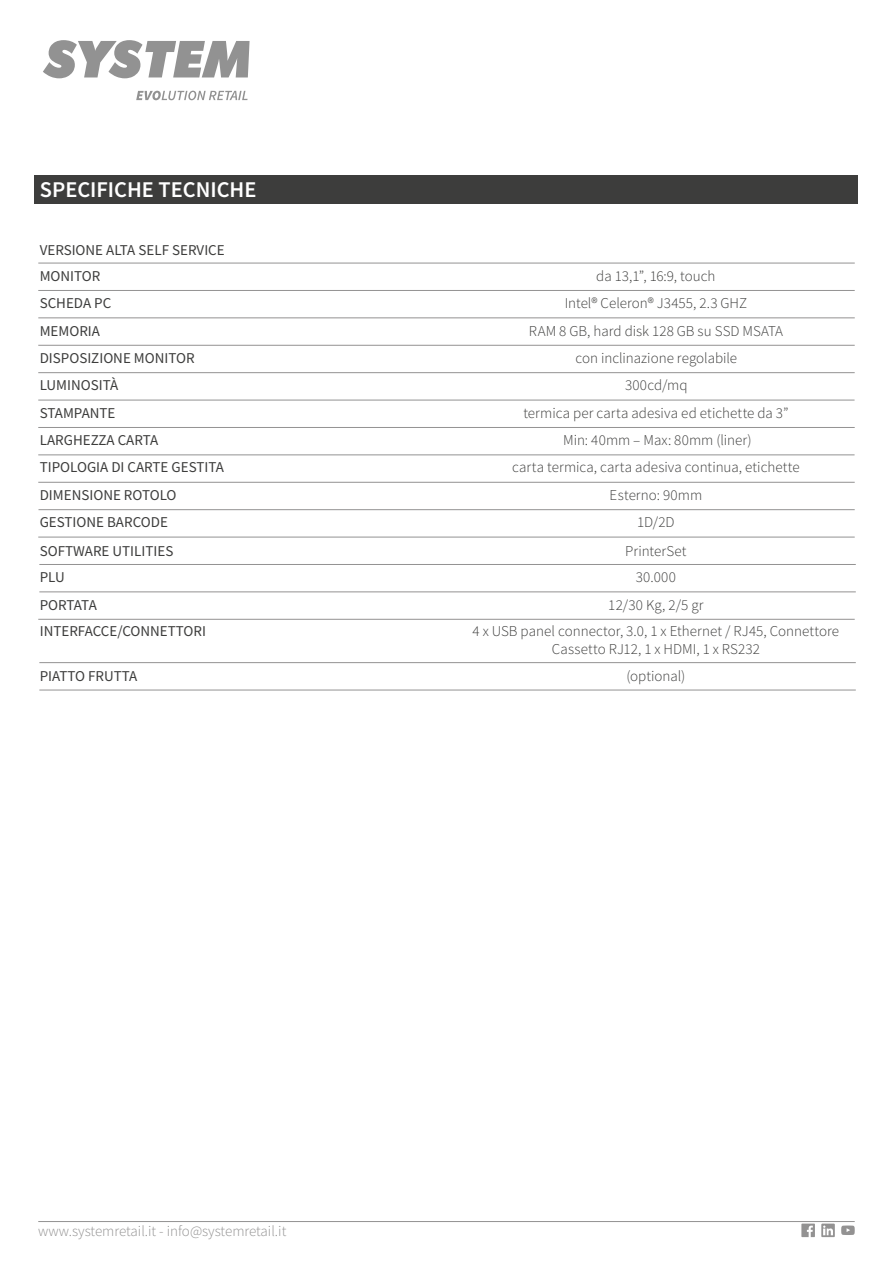
<style>
.page{position:relative;width:893px;height:1263px;background:#fff}
.page>*{position:absolute;margin:0;border:0;box-sizing:border-box;transform-origin:0 0}
.Sottotitolo_-_copert{font:600 22.5px "Source Sans Pro";color:#fff}
.Tabella_-_testo{font:300 15px/18px "Source Sans Pro";color:#3d3d3c;text-align:center}
.Tabella_-_titoletto{font:15px "Source Sans Pro";color:#3d3d3c}
.t1{font:300 15px "Source Sans Pro";color:#939292}
.Tabella_-_titoletto-2{font:15px "Source Sans Pro";letter-spacing:-.025em;color:#3d3d3c}
</style>
<div class="page">
<svg style="left:43px;top:40px;width:207px;height:38px"></svg>
<svg style="left:136px;top:91px;width:112px;height:9px"></svg>
<hr style="left:39px;top:564px;width:817px;height:1px;background:#939292">
<svg style="left:801px;top:1223px;width:14px;height:14px"></svg>
<svg style="left:821px;top:1223px;width:14px;height:14px"></svg>
<svg style="left:841px;top:1225px;width:14px;height:10px"></svg>
<hr style="left:39px;top:592px;width:817px;height:1px;background:#939292">
<div style="left:35px;top:175px;width:823px;height:29px;background:#3d3d3c"></div>
<hr style="left:38px;top:400px;width:817px;height:1px;background:#939292">
<hr style="left:38px;top:1221px;width:817px;height:1px;background:#939292">
<hr style="left:38px;top:509px;width:817px;height:1px;background:#939292">
<hr style="left:38px;top:427px;width:817px;height:1px;background:#939292">
<hr style="left:38px;top:455px;width:817px;height:1px;background:#939292">
<hr style="left:38px;top:482px;width:817px;height:1px;background:#939292">
<hr style="left:38px;top:537px;width:817px;height:1px;background:#939292">
<hr style="left:38px;top:372px;width:817px;height:1px;background:#939292">
<hr style="left:38px;top:345px;width:817px;height:1px;background:#939292">
<hr style="left:38px;top:263px;width:817px;height:1px;background:#939292">
<hr style="left:38px;top:290px;width:817px;height:1px;background:#939292">
<hr style="left:38px;top:318px;width:817px;height:1px;background:#939292">
<hr style="left:39px;top:662px;width:817px;height:1px;background:#939292">
<hr style="left:39px;top:690px;width:817px;height:1px;background:#939292">
<hr style="left:38px;top:619px;width:817px;height:1px;background:#939292">
<p class="Sottotitolo_-_copert" style="left:40px;top:175px;width:218px">SPECIFICHE TECNICHE</p>
<p class="Tabella_-_titoletto" style="left:40px;top:241px;width:187px">VERSIONE ALTA SELF SERVICE</p>
<p class="Tabella_-_titoletto" style="left:40px;top:267px;width:62px">MONITOR</p>
<p class="Tabella_-_testo" style="left:596px;top:267px;width:121px">da 13,1”, 16:9, touch</p>
<p class="Tabella_-_titoletto" style="left:40px;top:294px;width:73px">SCHEDA PC</p>
<p class="Tabella_-_testo" style="left:565px;top:294px;width:184px">Intel® Celeron® J3455, 2.3 GHZ</p>
<p class="Tabella_-_titoletto" style="left:40px;top:321px;width:62px">MEMORIA</p>
<p class="Tabella_-_titoletto" style="left:40px;top:349px;width:156px">DISPOSIZIONE MONITOR</p>
<p class="Tabella_-_titoletto" style="left:40px;top:376px;width:80px">LUMINOSITÀ</p>
<p class="Tabella_-_titoletto" style="left:40px;top:403px;width:77px">STAMPANTE</p>
<p class="Tabella_-_titoletto" style="left:40px;top:430px;width:120px">LARGHEZZA CARTA</p>
<p class="Tabella_-_titoletto" style="left:40px;top:458px;width:186px">TIPOLOGIA DI CARTE GESTITA</p>
<p class="Tabella_-_titoletto" style="left:40px;top:486px;width:138px">DIMENSIONE ROTOLO</p>
<p class="Tabella_-_titoletto" style="left:40px;top:513px;width:130px">GESTIONE BARCODE</p>
<p class="Tabella_-_testo" style="left:529px;top:322px;width:256px">RAM 8 GB, hard disk 128 GB su SSD MSATA</p>
<p class="Tabella_-_testo" style="left:575px;top:349px;width:163px">con inclinazione regolabile</p>
<p class="Tabella_-_testo" style="left:625px;top:376px;width:64px">300cd/mq</p>
<p class="Tabella_-_testo" style="left:523px;top:404px;width:267px">termica per carta adesiva ed etichette da 3”</p>
<p class="Tabella_-_testo" style="left:563px;top:431px;width:190px">Min: 40mm – Max: 80mm (liner)</p>
<p class="Tabella_-_testo" style="left:512px;top:458px;width:289px">carta termica, carta adesiva continua, etichette</p>
<p class="Tabella_-_testo" style="left:610px;top:486px;width:94px">Esterno: 90mm</p>
<p class="Tabella_-_testo" style="left:637px;top:513px;width:39px">1D/2D</p>
<p class="Tabella_-_titoletto" style="left:40px;top:541px;width:135px">SOFTWARE UTILITIES</p>
<p class="Tabella_-_testo" style="left:625px;top:542px;width:63px">PrinterSet</p>
<p class="Tabella_-_titoletto" style="left:40px;top:568px;width:27px">PLU</p>
<p class="Tabella_-_titoletto-2" style="left:40px;top:596px;width:59px">PORTATA</p>
<p class="Tabella_-_testo" style="left:636px;top:568px;width:42px">30.000</p>
<p class="Tabella_-_testo" style="left:608px;top:596px;width:97px">12/30 Kg, 2/5 gr</p>
<p class="Tabella_-_titoletto" style="left:40px;top:622px;width:168px">INTERFACCE/CONNETTORI</p>
<p class="Tabella_-_testo" style="left:473px;top:622px;width:368px">4 x USB panel connector, 3.0, 1 x Ethernet / RJ45, Connettore<br>Cassetto RJ12, 1 x HDMI, 1 x RS232</p>
<p class="Tabella_-_titoletto" style="left:40px;top:667px;width:99px">PIATTO FRUTTA</p>
<p class="t1" style="left:38px;top:1222px;width:250px">www.systemretail.it - info@systemretail.it</p>
<p class="Tabella_-_testo" style="left:626px;top:667px;width:61px">(optional)</p>
</div>
